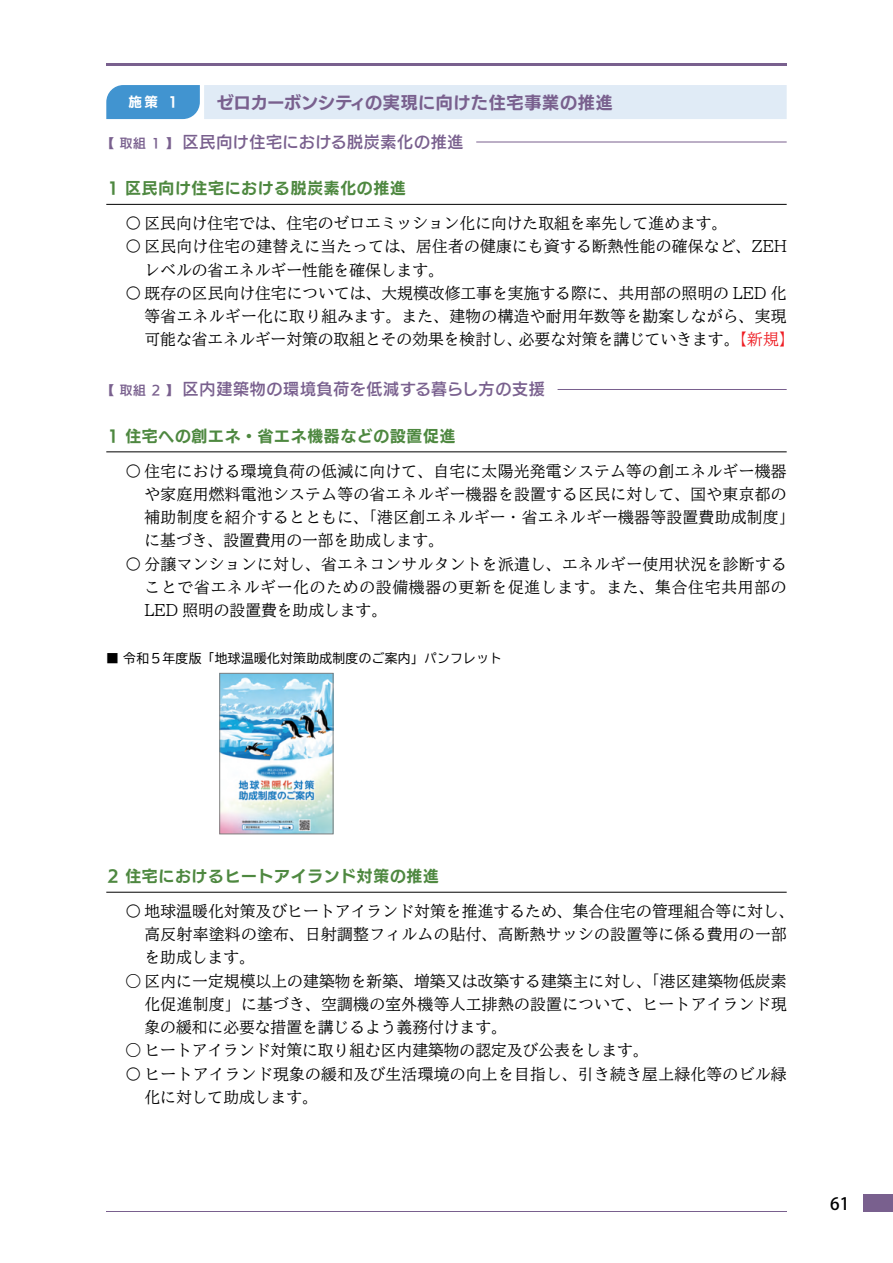
<style>
.page{position:relative;width:893px;height:1263px;background:#fff}
.page>*{position:absolute;margin:0;border:0;box-sizing:border-box;transform-origin:0 0}
.t1{font:16.95px "UD Kakugo Large Pr 6 N B";letter-spacing:.03em;color:#79608e}
.t2{font:500 16.95px "Koz Go Pr 6 N";color:#000}
.t3{font:15.9px "UD Kakugo Large Pr 6 N DB";letter-spacing:.05em;color:#79608e}
.t4{font:500 15.75px/23.2px "TBUD Min Std";letter-spacing:.02em;color:#000}
.t5{font:500 15.75px "TBUD Min Std";color:#000}
.t6{font:15.75px "UD Kakugo Large Pr 6 N B";letter-spacing:.05em;color:#4e8840}
.t7{font:500 15.75px "TBUD Min Std";letter-spacing:.05em;color:#000}
.t8{font:13.5px "UD Kakugo Large Pr 6 N B";color:#fff}
.t9{font:12.75px "TBUD Go Std";letter-spacing:.025em;color:#000}
.s1{font-size:12.75px}
.s2{color:#ee1d23}
</style>
<div class="page">
<div style="left:863px;top:1195px;width:30px;height:17px;background:#79608e"></div>
<hr style="left:106px;top:1211px;width:681px;height:1px;background:#79608e">
<div style="left:204px;top:85px;width:583px;height:34px;background:#e0ebf6"></div>
<div style="left:106px;top:85px;width:94px;height:34px;background:#4194d0"></div>
<hr style="left:106px;top:142px;width:681px;height:1px;background:#79608e">
<div style="left:103px;top:137px;width:373px;height:13px;background:#fff"></div>
<hr style="left:106px;top:64px;width:681px;height:2px;background:#79608e">
<hr style="left:106px;top:204px;width:681px;height:1px;background:#000">
<hr style="left:106px;top:389px;width:681px;height:1px;background:#79608e">
<div style="left:103px;top:384px;width:455px;height:13px;background:#fff"></div>
<hr style="left:106px;top:452px;width:681px;height:1px;background:#000">
<hr style="left:106px;top:892px;width:681px;height:1px;background:#000">
<img style="left:221px;top:675px;width:110px;height:157px">
<div style="left:219px;top:673px;width:114px;height:161px;border:1px solid #808080"></div>
<p class="t8" style="left:128px;top:95px;width:51px">施策 1</p>
<p class="t1" style="left:217px;top:93px;width:398px">ゼロカーボンシティの実現に向けた住宅事業の推進</p>
<p class="t3" style="left:101px;top:133px;width:363px"><span class="s1">【 取組 1 】</span>区民向け住宅における脱炭素化の推進</p>
<p class="t6" style="left:107px;top:180px;width:300px">1 区民向け住宅における脱炭素化の推進</p>
<p class="t5" style="left:125px;top:211px;width:603px">〇 区民向け住宅では、住宅のゼロエミッション化に向けた取組を率先して進めます。</p>
<p class="t4" style="left:125px;top:234px;width:663px">〇 区民向け住宅の建替えに当たっては、居住者の健康にも資する断熱性能の確保など、ZEH</p>
<p class="t5" style="left:145px;top:257px;width:301px">レベルの省エネルギー性能を確保します。</p>
<p class="t4" style="left:125px;top:281px;width:663px">〇 既存の区民向け住宅については、大規模改修工事を実施する際に、共用部の照明の LED 化</p>
<p class="t4" style="left:145px;top:304px;width:643px">等省エネルギー化に取り組みます。また、建物の構造や耐用年数等を勘案しながら、実現</p>
<p class="t5" style="left:145px;top:327px;width:651px">可能な省エネルギー対策の取組とその効果を検討し、必要な対策を講じていきます。<span class="s2">【新規】</span></p>
<p class="t3" style="left:101px;top:381px;width:445px"><span class="s1">【 取組 2 】</span>区内建築物の環境負荷を低減する暮らし方の支援</p>
<p class="t6" style="left:107px;top:427px;width:350px">1 住宅への創エネ・省エネ機器などの設置促進</p>
<p class="t4" style="left:125px;top:459px;width:663px">〇 住宅における環境負荷の低減に向けて、自宅に太陽光発電システム等の創エネルギー機器</p>
<p class="t4" style="left:145px;top:482px;width:643px">や家庭用燃料電池システム等の省エネルギー機器を設置する区民に対して、国や東京都の</p>
<p class="t4" style="left:145px;top:505px;width:652px">補助制度を紹介するとともに、「港区創エネルギー・省エネルギー機器等設置費助成制度」</p>
<p class="t5" style="left:145px;top:528px;width:301px">に基づき、設置費用の一部を助成します。</p>
<p class="t4" style="left:125px;top:552px;width:663px">〇 分譲マンションに対し、省エネコンサルタントを派遣し、エネルギー使用状況を診断する</p>
<p class="t7" style="left:145px;top:575px;width:644px">ことで省エネルギー化のための設備機器の更新を促進します。また、集合住宅共用部の</p>
<p class="t5" style="left:145px;top:598px;width:244px">LED 照明の設置費を助成します。</p>
<p class="t9" style="left:106px;top:648px;width:397px">■ 令和５年度版「地球温暖化対策助成制度のご案内」パンフレット</p>
<p class="t6" style="left:107px;top:867px;width:333px">2 住宅におけるヒートアイランド対策の推進</p>
<p class="t4" style="left:145px;top:899px;width:651px;text-indent:-19px">〇 地球温暖化対策及びヒートアイランド対策を推進するため、集合住宅の管理組合等に対し、高反射率塗料の塗布、日射調整フィルムの貼付、高断熱サッシの設置等に係る費用の一部を助成します。</p>
<p class="t4" style="left:145px;top:969px;width:644px;text-align:justify;text-indent:-19px">○ 区内に一定規模以上の建築物を新築、増築又は改築する建築主に対し、「港区建築物低炭素化促進制度」に基づき、空調機の室外機等人工排熱の設置について、ヒートアイランド現象の緩和に必要な措置を講じるよう義務付けます。</p>
<p class="t5" style="left:125px;top:1038px;width:525px">○ ヒートアイランド対策に取り組む区内建築物の認定及び公表をします。</p>
<p class="t4" style="left:125px;top:1062px;width:663px">〇 ヒートアイランド現象の緩和及び生活環境の向上を目指し、引き続き屋上緑化等のビル緑</p>
<p class="t5" style="left:145px;top:1085px;width:175px">化に対して助成します。</p>
<p class="t2" style="left:830px;top:1194px;width:21px">61</p>
</div>
